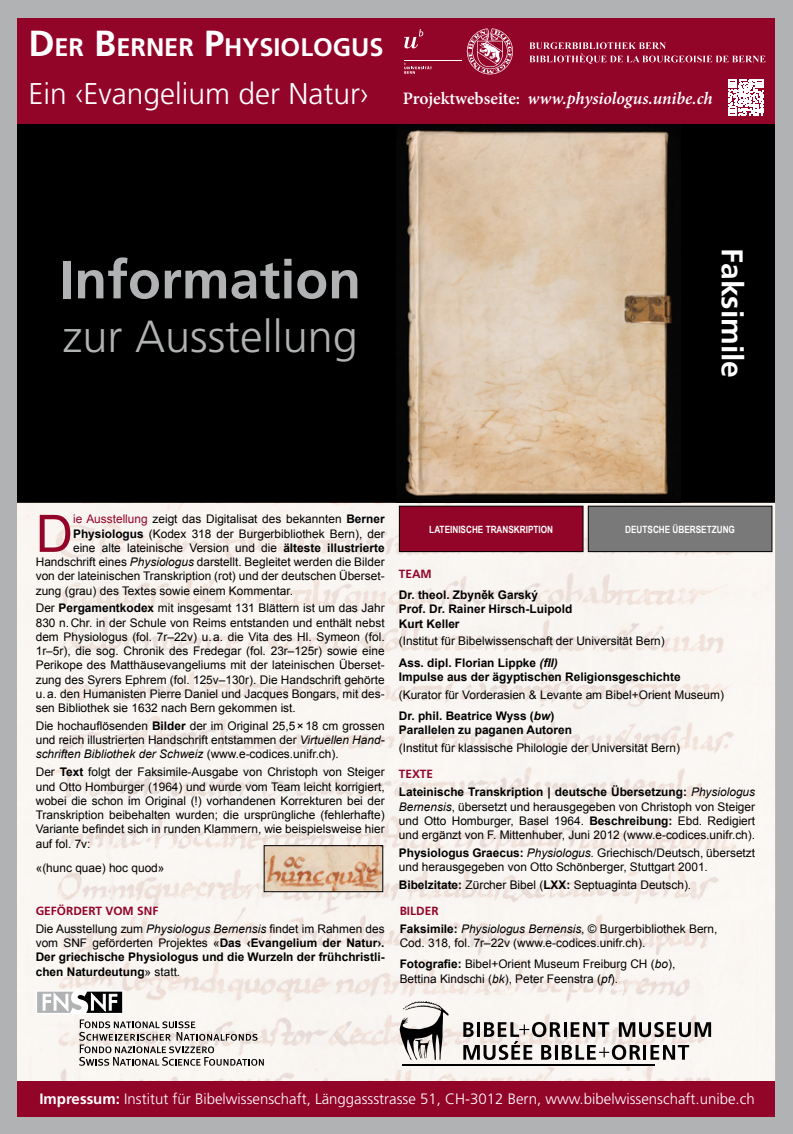
<style>
.page{position:relative;width:793px;height:1134px;background:#b1b2b3}
.page>*{position:absolute;margin:0;border:0;box-sizing:border-box;transform-origin:0 0}
.t1{font:700 53.75px "Frutiger";color:#b1b2b3}
.t2{font:51.75px "Arial";color:#930429}
.t3{font:300 45px "Frutiger";color:#b1b2b3}
.t4{font:300 30px "Frutiger";color:#fff}
.t5{font:700 30px "Frutiger";color:#fff}
.t6{font:700 25.38px "Frutiger";color:#fff}
.t7{font:italic 600 17.5px "Minion Pro";letter-spacing:-.005em;color:#fff}
.t8{font:300 15px "Frutiger";color:#fff}
.t9{font:11.88px/14.2px "Arial";color:#000}
.t10{font:700 11.88px/14.2px "Arial";color:#000}
.t11{font:700 11.88px "Frutiger";color:#930429}
.t12{font:700 10px "Arial Narrow";color:#fff}
.s1{font-size:36.25px}
.s2{font-style:normal}
.s3{color:#930429}
.s4{font-weight:700}
.s5{font-style:italic}
.s6{font-weight:400}
.s7{font-weight:400;font-style:italic}
.s8{font-weight:700;font-style:italic}
</style>
<div class="page">
<div style="left:18px;top:18px;width:757px;height:1098px;background:#930429"></div>
<svg style="left:404px;top:29px;width:19px;height:19px"></svg>
<hr style="left:404px;top:60px;width:58px;height:1px;background:#fff">
<svg style="left:404px;top:62px;width:28px;height:12px"></svg>
<svg style="left:529px;top:42px;width:236px;height:22px"></svg>
<svg style="left:467px;top:28px;width:46px;height:46px"></svg>
<svg style="left:728px;top:79px;width:36px;height:36px"></svg>
<div style="left:18px;top:124px;width:757px;height:378px;background:#000"></div>
<img style="left:18px;top:502px;width:757px;height:579px">
<div style="left:588px;top:506px;width:184px;height:46px;background:#787978"></div>
<div style="left:588px;top:506px;width:184px;height:46px;border:1px solid #000"></div>
<div style="left:399px;top:506px;width:184px;height:46px;background:#930429"></div>
<div style="left:399px;top:506px;width:184px;height:46px;border:1px solid #000"></div>
<img style="left:405px;top:130px;width:269px;height:366px">
<svg style="left:399px;top:1001px;width:50px;height:59px;background:#aba8a6"></svg>
<hr style="left:402px;top:1064px;width:253px;height:2px;background:#000001">
<svg style="left:463px;top:1022px;width:248px;height:38px;background:#a6a29f"></svg>
<svg style="left:79px;top:1019px;width:185px;height:47px;background:#c6c1be"></svg>
<svg style="left:36px;top:990px;width:88px;height:24px"></svg>
<svg style="left:37px;top:992px;width:85px;height:21px;background:#979898"></svg>
<img style="left:266px;top:847px;width:115px;height:43px">
<div style="left:264px;top:845px;width:119px;height:47px;border:1px solid #000"></div>
<h3 class="t6" style="left:28px;top:32px;width:357px"><span class="s1">D</span>ER <span class="s1">B</span>ERNER <span class="s1">P</span>HYSIOLOGUS</h3>
<h3 class="t4" style="left:28px;top:77px;width:342px">Ein ‹Evangelium der Natur›</h3>
<h3 class="t7" style="left:403px;top:86px;width:311px"><span class="s2">Projektwebseite:</span> www.physiologus.unibe.ch</h3>
<h1 class="t1" style="left:59px;top:248px;width:303px">Information</h1>
<h3 class="t3" style="left:63px;top:311px;width:297px">zur Ausstellung</h3>
<h3 class="t5" style="left:750px;top:248px;width:132px;rotate:90deg">Faksimile</h3>
<h2 class="t2" style="left:36px;top:505px;width:39px">D</h2>
<p class="t9" style="left:73px;top:512px;width:313px"><span class="s3">ie Ausstellung</span> zeigt das Digitalisat des bekannten <span class="s4">Berner</span></p>
<p class="t9" style="left:73px;top:526px;width:313px"><span class="s4">Physiologus</span> (Kodex 318 der Burgerbibliothek Bern), der</p>
<p class="t9" style="left:73px;top:541px;width:313px">eine alte lateinische Version und die <span class="s4">älteste illustrierte</span></p>
<p class="t9" style="left:36px;top:555px;width:350px">Handschrift eines <span class="s5">Physiologus</span> darstellt. Begleitet werden die Bilder</p>
<p class="t9" style="left:36px;top:569px;width:350px">von der lateinischen Transkription (rot) und der deutschen Überset-</p>
<p class="t9" style="left:36px;top:583px;width:259px">zung (grau) des Textes sowie einem Kommentar.</p>
<p class="t9" style="left:36px;top:601px;width:350px;text-align:justify">Der <span class="s4">Pergamentkodex</span> mit insgesamt 131 Blättern ist um das Jahr 830 n.Chr. in der Schule von Reims entstanden und enthält nebst dem Physiologus (fol. 7r–22v) u.a. die Vita des Hl. Symeon (fol.<br>1r–5r), die sog. Chronik des Fredegar (fol. 23r–125r) sowie eine Perikope des Matthäusevangeliums mit der lateinischen Überset&shy;zung des Syrers Ephrem (fol. 125v–130r). Die Handschrift gehörte u.a. den Humanisten Pierre Daniel und Jacques Bongars, mit des&shy;sen Bibliothek sie 1632 nach Bern gekommen ist.</p>
<p class="t9" style="left:36px;top:719px;width:350px;text-align:justify">Die hochauflösenden <span class="s4">Bilder</span> der im Original 25,5×18 cm grossen und reich illustrierten Handschrift entstammen der <span class="s5">Virtuellen Hand&shy;schriften Bibliothek der Schweiz</span> (www.e-codices.unifr.ch).</p>
<p class="t9" style="left:36px;top:765px;width:350px;text-align:justify">Der <span class="s4">Text</span> folgt der Faksimile-Ausgabe von Christoph von Steiger und Otto Homburger (1964) und wurde vom Team leicht korrigiert, wobei die schon im Original (!) vorhandenen Korrekturen bei der Transkription beibehalten wurden; die ursprüngliche (fehlerhafte)<br>Variante befindet sich in runden Klammern, wie beispielsweise hier auf fol. 7v:</p>
<p class="t9" style="left:36px;top:861px;width:130px">«(hunc quae) hoc quod»</p>
<p class="t11" style="left:36px;top:904px;width:124px">GEFÖRDERT VOM SNF</p>
<p class="t10" style="left:36px;top:922px;width:350px;text-align:justify"><span class="s6">Die Ausstellung zum</span> <span class="s7">Physiologus Bernensis</span> <span class="s6">findet im Rahmen des vom SNF geförderten Projektes «</span>Das ‹Evangelium der Natur›.<br>Der griechische Physiologus und die Wurzeln der frühchristli&shy;chen Naturdeutung<span class="s6">» statt.</span></p>
<p class="t12" style="left:429px;top:523px;width:125px">LATEINISCHE TRANSKRIPTION</p>
<p class="t12" style="left:625px;top:523px;width:111px">DEUTSCHE ÜBERSETZUNG</p>
<p class="t11" style="left:399px;top:566px;width:34px">TEAM</p>
<p class="t10" style="left:399px;top:588px;width:175px">Dr. theol. Zbyněk Garský<br>Prof. Dr. Rainer Hirsch-Luipold<br>Kurt Keller</p>
<p class="t9" style="left:399px;top:630px;width:267px;line-height:21.4px">(Institut für Bibelwissenschaft der Universität Bern)<br><span class="s4">Ass. dipl. Florian Lippke</span> <span class="s8">(fll)</span></p>
<p class="t10" style="left:399px;top:670px;width:283px">Impulse aus der ägyptischen Religionsgeschichte</p>
<p class="t9" style="left:399px;top:684px;width:327px;line-height:21.4px">(Kurator für Vorderasien &amp; Levante am Bibel+Orient Museum)<br><span class="s4">Dr. phil. Beatrice Wyss (</span><span class="s8">bw</span><span class="s4">)</span></p>
<p class="t10" style="left:399px;top:723px;width:175px">Parallelen zu paganen Autoren</p>
<p class="t9" style="left:399px;top:741px;width:283px">(Institut für klassische Philologie der Universität Bern)</p>
<p class="t11" style="left:399px;top:767px;width:36px">TEXTE</p>
<p class="t9" style="left:399px;top:785px;width:358px;text-align:justify"><span class="s4">Lateinische Transkription | deutsche Übersetzung:</span> <span class="s5">Physiologus Bernensis</span>, übersetzt und herausgegeben von Christoph von Steiger und Otto Homburger, Basel 1964. <span class="s4">Beschreibung:</span> Ebd. Redigiert und ergänzt von F. Mittenhuber, Juni 2012 (www.e-codices.unifr.ch).</p>
<p class="t9" style="left:399px;top:845px;width:358px"><span class="s4">Physiologus Graecus:</span> <span class="s5">Physiologus.</span> Griechisch/Deutsch, übersetzt und herausgegeben von Otto Schönberger, Stuttgart 2001.</p>
<p class="t9" style="left:399px;top:878px;width:294px"><span class="s4">Bibelzitate:</span> Zürcher Bibel (<span class="s4">LXX:</span> Septuaginta Deutsch).</p>
<p class="t11" style="left:400px;top:904px;width:40px">BILDER</p>
<p class="t9" style="left:400px;top:922px;width:319px"><span class="s4">Faksimile:</span> <span class="s5">Physiologus Bernensis</span>, © Burgerbibliothek Bern,<br>Cod. 318, fol. 7r–22v (www.e-codices.unifr.ch).</p>
<p class="t9" style="left:400px;top:957px;width:277px"><span class="s4">Fotografie:</span> Bibel+Orient Museum Freiburg CH (<span class="s5">bo</span>),<br>Bettina Kindschi (<span class="s5">bk</span>), Peter Feenstra (<span class="s5">pf</span>).</p>
<p class="t8" style="left:39px;top:1090px;width:717px"><span class="s4">Impressum:</span> Institut für Bibelwissenschaft, Länggassstrasse 51, CH-3012 Bern, www.bibelwissenschaft.unibe.ch</p>
</div>
